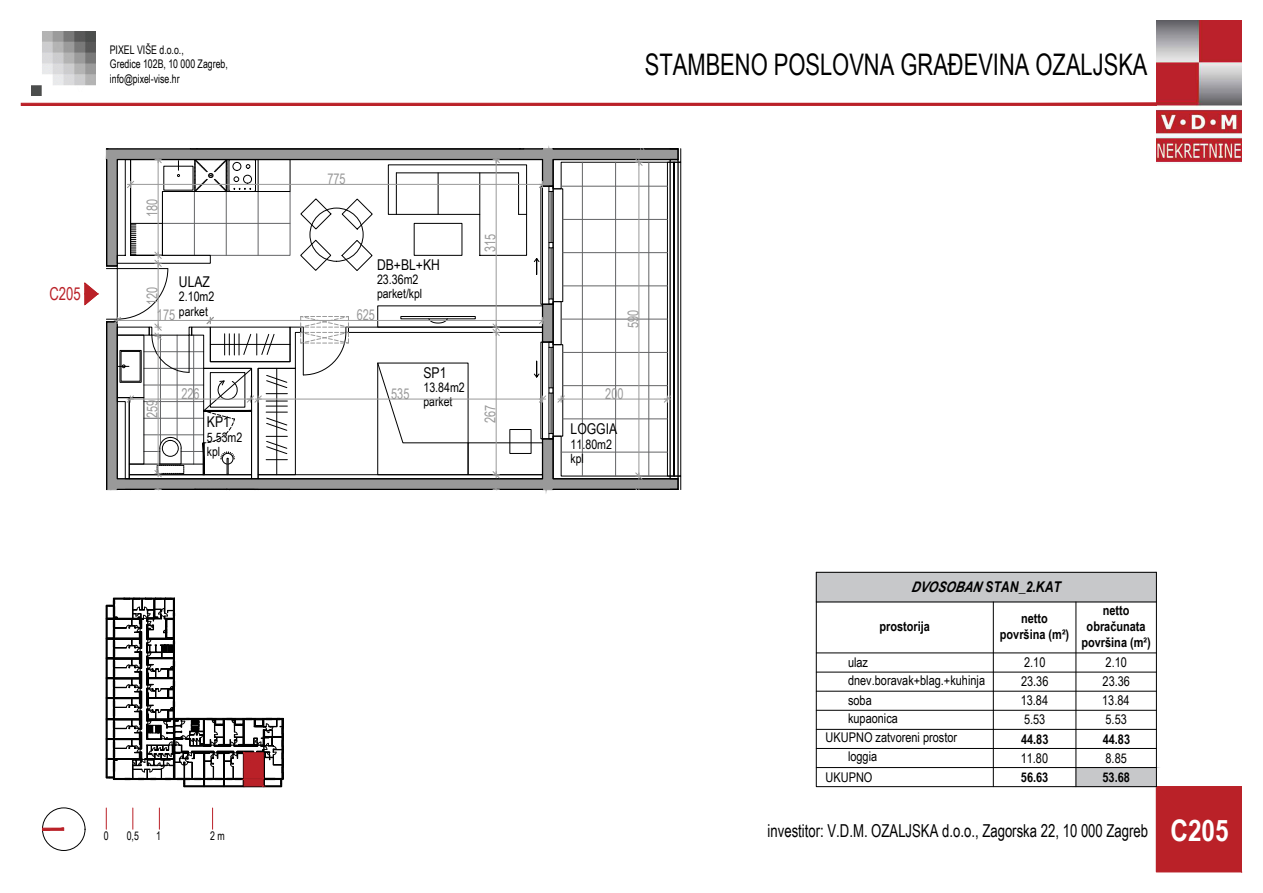
<style>
.page{position:relative;width:1263px;height:893px;background:#fff}
.page>*{position:absolute;margin:0;border:0;box-sizing:border-box;transform-origin:0 0}
.t1{font:29.7px "Arial Narrow";color:#000;scale:.9 1}
.t2{font:700 29.7px "Arial Narrow";color:#fff}
.t3{font:17.85px "Arial Narrow";color:#000;scale:.9 1}
.t4{font:17.85px "Arial Narrow";color:#ba2128;scale:.9 1}
.t5{font:14.85px "Arial Narrow";color:#999;scale:.9 1}
.t6{font:14.85px "Arial Narrow";color:#000}
.t7{font:italic 700 14.85px "Arial Narrow";color:#000}
.t8{font:13.35px "Arial Narrow";color:#000}
.t9{font:700 13.35px/16px "Arial Narrow";color:#000;text-align:center}
.t10{font:13.05px "Arial Narrow";color:#000}
.t11{font:12.75px "Arial Narrow";color:#000}
.t12{font:11.85px/14.4px "Arial Narrow";color:#000;scale:.9 1}
.s1{font-size:14.55px}
</style>
<div class="page">
<svg style="left:106px;top:148px;width:575px;height:342px"></svg>
<img style="left:1156px;top:21px;width:86px;height:141px">
<img style="left:32px;top:31px;width:64px;height:64px">
<svg style="left:20px;top:102px;width:1137px;height:4px;background:#c74c51"></svg>
<svg style="left:84px;top:282px;width:15px;height:24px"></svg>
<svg style="left:105px;top:597px;width:179px;height:190px"></svg>
<svg style="left:1075px;top:767px;width:167px;height:105px"></svg>
<svg style="left:816px;top:571px;width:341px;height:216px"></svg>
<hr style="left:993px;top:602px;width:1px;height:184px;background:#000">
<hr style="left:1076px;top:602px;width:1px;height:184px;background:#000">
<hr style="left:1156px;top:572px;width:1px;height:214px;background:#000">
<div style="left:42px;top:807px;width:43px;height:43px;border:1px solid #000;border-radius:50%"></div>
<svg style="left:42px;top:827px;width:22px;height:4px"></svg>
<svg style="left:106px;top:808px;width:1px;height:21px"></svg>
<svg style="left:159px;top:808px;width:1px;height:21px"></svg>
<svg style="left:212px;top:808px;width:1px;height:21px"></svg>
<svg style="left:133px;top:808px;width:1px;height:21px"></svg>
<p class="t12" style="left:110px;top:42px;width:133px">PIXEL VIŠE d.o.o.,<br>Gredice 102B, 10 000 Zagreb, info@pixel-vise.hr</p>
<h1 class="t1" style="left:645px;top:43px;width:560px">STAMBENO POSLOVNA GRAĐEVINA OZALJSKA</h1>
<h2 class="t4" style="left:49px;top:280px;width:36px">C205</h2>
<p class="t5" style="left:141px;top:217px;width:22px;rotate:-90deg">180</p>
<p class="t5" style="left:141px;top:305px;width:22px;rotate:-90deg">120</p>
<p class="t6" style="left:179px;top:271px;width:33px">ULAZ</p>
<p class="t10" style="left:179px;top:287px;width:37px">2.10m2</p>
<p class="t5" style="left:327px;top:168px;width:22px">775</p>
<p class="t6" style="left:377px;top:254px;width:64px">DB+BL+KH</p>
<p class="t10" style="left:377px;top:270px;width:43px">23.36m2</p>
<p class="t11" style="left:377px;top:284px;width:47px">parket/kpl</p>
<p class="t11" style="left:179px;top:302px;width:31px">parket</p>
<p class="t5" style="left:157px;top:304px;width:22px">175</p>
<p class="t5" style="left:357px;top:304px;width:22px">625</p>
<p class="t6" style="left:423px;top:361px;width:25px">SP1</p>
<p class="t5" style="left:480px;top:252px;width:22px;rotate:-90deg">315</p>
<p class="t5" style="left:622px;top:328px;width:22px;rotate:-90deg">590</p>
<p class="t5" style="left:141px;top:418px;width:22px;rotate:-90deg">259</p>
<p class="t10" style="left:423px;top:378px;width:43px">13.84m2</p>
<p class="t5" style="left:181px;top:382px;width:22px">226</p>
<p class="t5" style="left:391px;top:382px;width:22px">535</p>
<p class="t5" style="left:605px;top:382px;width:22px">200</p>
<p class="t11" style="left:423px;top:392px;width:31px">parket</p>
<p class="t5" style="left:480px;top:423px;width:22px;rotate:-90deg">267</p>
<p class="t6" style="left:207px;top:411px;width:25px">KP1</p>
<p class="t6" style="left:571px;top:418px;width:48px">LOGGIA</p>
<p class="t10" style="left:207px;top:427px;width:37px">5.53m2</p>
<p class="t10" style="left:571px;top:434px;width:43px">11.80m2</p>
<p class="t11" style="left:207px;top:442px;width:15px">kpl</p>
<p class="t11" style="left:571px;top:449px;width:15px">kpl</p>
<p class="t12" style="left:104px;top:828px;width:7px">0</p>
<p class="t12" style="left:127px;top:828px;width:15px">0,5</p>
<p class="t12" style="left:156px;top:828px;width:7px">1</p>
<p class="t12" style="left:210px;top:828px;width:18px">2 m</p>
<p class="t7" style="left:911px;top:575px;width:151px"><span class="s1">DVOSOBAN</span>STAN_2.KAT</p>
<p class="t9" style="left:879px;top:617px;width:52px">prostorija</p>
<p class="t9" style="left:1000px;top:609px;width:71px">netto površina (m²)</p>
<p class="t9" style="left:1081px;top:601px;width:71px">netto obračunata površina (m²)</p>
<p class="t8" style="left:848px;top:652px;width:22px">ulaz</p>
<p class="t8" style="left:1024px;top:652px;width:23px">2.10</p>
<p class="t8" style="left:1106px;top:652px;width:23px">2.10</p>
<p class="t8" style="left:848px;top:670px;width:139px">dnev.boravak+blag.+kuhinja</p>
<p class="t8" style="left:1021px;top:671px;width:29px">23.36</p>
<p class="t8" style="left:1103px;top:671px;width:29px">23.36</p>
<p class="t8" style="left:848px;top:691px;width:25px">soba</p>
<p class="t8" style="left:1021px;top:691px;width:29px">13.84</p>
<p class="t8" style="left:1102px;top:691px;width:29px">13.84</p>
<p class="t8" style="left:848px;top:708px;width:51px">kupaonica</p>
<p class="t8" style="left:1024px;top:710px;width:23px">5.53</p>
<p class="t8" style="left:1106px;top:710px;width:23px">5.53</p>
<p class="t8" style="left:826px;top:727px;width:133px">UKUPNO zatvoreni prostor</p>
<p class="t9" style="left:1021px;top:730px;width:29px">44.83</p>
<p class="t9" style="left:1103px;top:730px;width:29px">44.83</p>
<p class="t8" style="left:848px;top:746px;width:31px">loggia</p>
<p class="t8" style="left:1021px;top:748px;width:29px">11.80</p>
<p class="t8" style="left:1106px;top:748px;width:23px">8.85</p>
<p class="t8" style="left:826px;top:767px;width:48px">UKUPNO</p>
<p class="t9" style="left:1021px;top:768px;width:29px">56.63</p>
<p class="t9" style="left:1102px;top:768px;width:29px">53.68</p>
<h2 class="t3" style="left:768px;top:817px;width:424px">investitor: V.D.M. OZALJSKA d.o.o., Zagorska 22, 10 000 Zagreb</h2>
<h1 class="t2" style="left:1171px;top:808px;width:60px">C205</h1>
</div>
